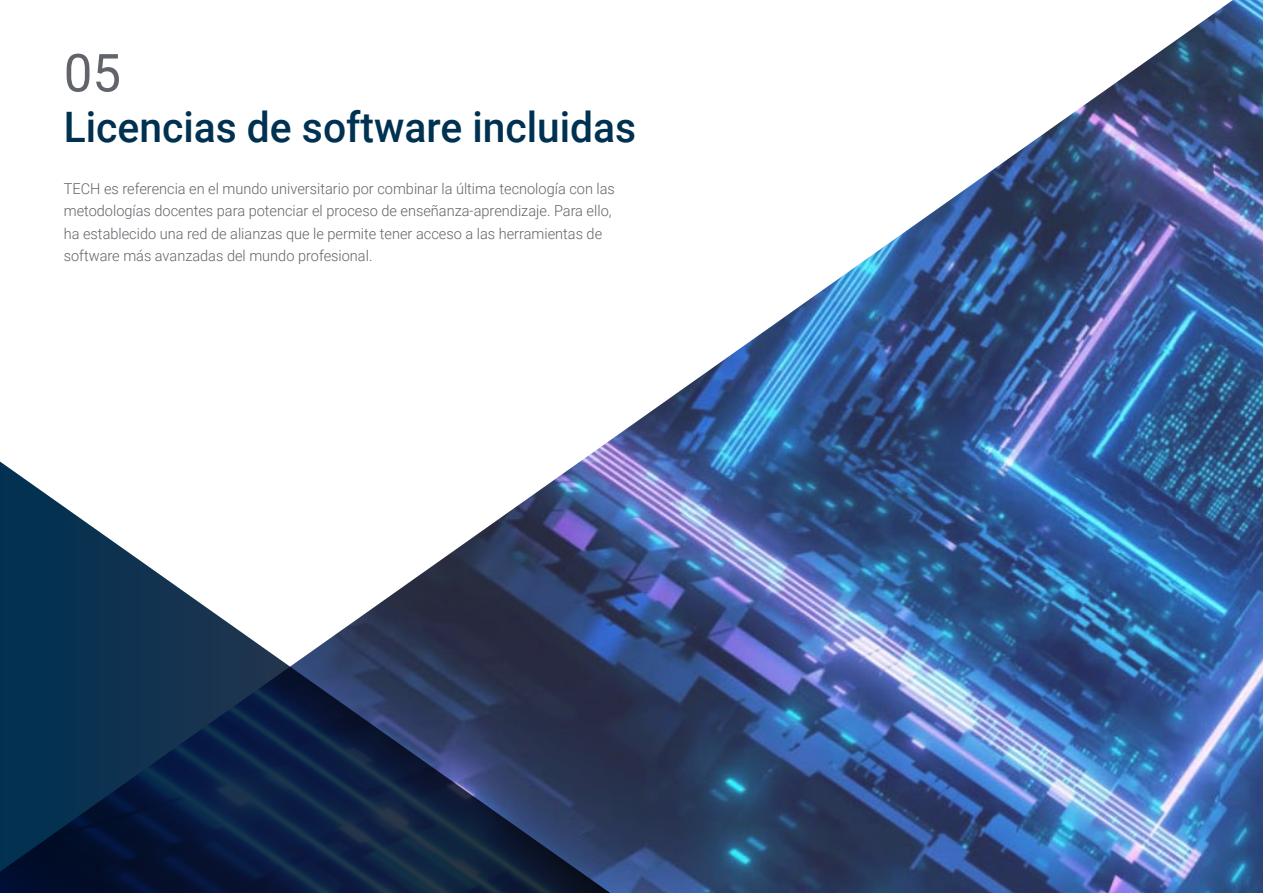
<style>
.page{position:relative;width:1263px;height:893px;background:#fff}
.page>*{position:absolute;margin:0;border:0;box-sizing:border-box;transform-origin:0 0}
.t1{font:52.5px "Roboto";color:#61646a}
.t2{font:500 42px "Roboto";color:#013151}
.t3{font:300 15px/22.5px "Roboto";color:#61646a}
</style>
<div class="page">
<img style="left:602px;top:0;width:661px;height:893px">
<svg style="left:0;top:446px;width:640px;height:447px"></svg>
<h1 class="t1" style="left:64px;top:36px;width:59px">05</h1>
<h2 class="t2" style="left:64px;top:98px;width:574px">Licencias de software incluidas</h2>
<p class="t3" style="left:64px;top:177px;width:553px">TECH es referencia en el mundo universitario por combinar la última tecnología con las metodologías docentes para potenciar el proceso de enseñanza-aprendizaje. Para ello, ha establecido una red de alianzas que le permite tener acceso a las herramientas de software más avanzadas del mundo profesional.</p>
</div>
